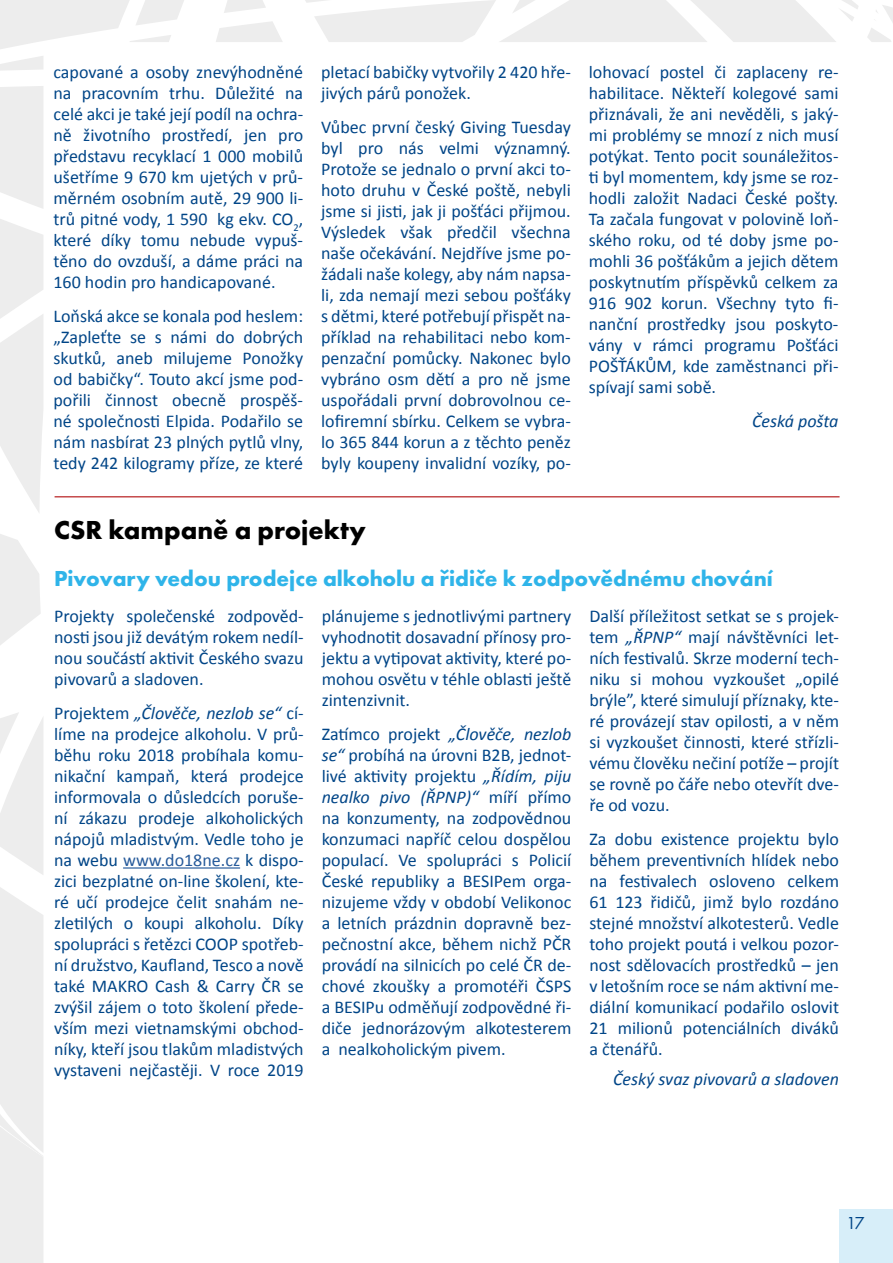
<style>
.page{position:relative;width:893px;height:1263px;background:#fff}
.page>*{position:absolute;margin:0;border:0;box-sizing:border-box;transform-origin:0 0}
.t1{font:700 27px "Futura PT";color:#000}
.t2{font:700 22.5px "Futura PT";color:#2fb4e9}
.t3{font:18px/21px "Calibri";color:#004587;text-align:justify}
.t4{font:italic 18px "Calibri";color:#004587}
.t5{font:18px "Futura PT";color:#004587}
.s1{font-style:italic}
.s2{color:#275b9b}
</style>
<div class="page">
<div style="left:839px;top:1209px;width:54px;height:54px;background:#d7eef9"></div>
<svg style="left:224px;top:0;width:42px;height:13px"></svg>
<svg style="left:0;top:534px;width:41px;height:111px"></svg>
<svg style="left:216px;top:21px;width:67px;height:21px"></svg>
<svg style="left:0;top:86px;width:43px;height:426px"></svg>
<svg style="left:305px;top:0;width:553px;height:42px"></svg>
<svg style="left:0;top:712px;width:43px;height:551px"></svg>
<svg style="left:867px;top:5px;width:26px;height:37px"></svg>
<svg style="left:0;top:0;width:184px;height:71px"></svg>
<hr style="left:55px;top:496px;width:784px;height:1px;background:#b20e10">
<hr style="left:123px;top:867px;width:117px;height:1px;background:#275b9b">
<p class="t3" style="left:54px;top:62px;width:251px">capované a osoby znevýhodněné na pracovním trhu. Důležité na celé akci je také její podíl na ochra&shy;ně životního prostředí, jen pro představu recyklací 1 000 mobilů ušetříme 9 670 km ujetých v prů&shy;měrném osobním autě, 29 900 li&shy;trů pitné vody, 1 590 kg ekv. CO<sub>2</sub>, které díky tomu nebude vypuš&shy;těno do ovzduší, a dáme práci na 160 hodin pro handicapované.</p>
<p class="t3" style="left:54px;top:305px;width:251px">Loňská akce se konala pod heslem: „Zapleťte se s námi do dobrých skutků, aneb milujeme Ponožky od babičky“. Touto akcí jsme pod&shy;pořili činnost obecně prospěš&shy;né společnosti Elpida. Podařilo se nám nasbírat 23 plných pytlů vlny, tedy 242 kilogramy příze, ze které</p>
<p class="t3" style="left:321px;top:62px;width:251px">pletací babičky vytvořily 2 420 hře&shy;jivých párů ponožek.</p>
<p class="t3" style="left:321px;top:116px;width:251px">Vůbec první český Giving Tuesday byl pro nás velmi významný.<br>Protože se jednalo o první akci to&shy;hoto druhu v České poště, nebyli jsme si jisti, jak ji pošťáci přijmou.<br>Výsledek však předčil všechna naše očekávání. Nejdříve jsme po&shy;žádali naše kolegy, aby nám napsa&shy;li, zda nemají mezi sebou pošťáky s dětmi, které potřebují přispět na&shy;příklad na rehabilitaci nebo kom&shy;penzační pomůcky. Nakonec bylo vybráno osm dětí a pro ně jsme uspořádali první dobrovolnou ce&shy;lofiremní sbírku. Celkem se vybra&shy;lo 365 844 korun a z těchto peněz byly koupeny invalidní vozíky, po-</p>
<p class="t3" style="left:589px;top:62px;width:251px">lohovací postel či zaplaceny re&shy;habilitace. Někteří kolegové sami přiznávali, že ani nevěděli, s jaký&shy;mi problémy se mnozí z nich musí potýkat. Tento pocit sounáležitos&shy;ti byl momentem, kdy jsme se roz&shy;hodli založit Nadaci České pošty.<br>Ta začala fungovat v polovině loň&shy;ského roku, od té doby jsme po&shy;mohli 36 pošťákům a jejich dětem poskytnutím příspěvků celkem za 916 902 korun. Všechny tyto fi&shy;nanční prostředky jsou poskyto&shy;vány v rámci programu Pošťáci POŠŤÁKŮM, kde zaměstnanci při&shy;spívají sami sobě.</p>
<p class="t4" style="left:752px;top:409px;width:88px">Česká pošta</p>
<h1 class="t1" style="left:54px;top:513px;width:313px">CSR kampaně a projekty</h1>
<p class="t2" style="left:54px;top:564px;width:720px">Pivovary vedou prodejce alkoholu a řidiče k zodpovědnému chování</p>
<p class="t3" style="left:54px;top:606px;width:251px">Projekty společenské zodpověd&shy;nosti jsou již devátým rokem nedíl&shy;nou součástí aktivit Českého svazu pivovarů a sladoven.</p>
<p class="t3" style="left:54px;top:702px;width:251px">Projektem <span class="s1">„Člověče, nezlob se“</span> cí&shy;líme na prodejce alkoholu. V prů&shy;běhu roku 2018 probíhala komu&shy;nikační kampaň, která prodejce informovala o důsledcích poruše&shy;ní zákazu prodeje alkoholických nápojů mladistvým. Vedle toho je na webu <span class="s2">www.do18ne.cz</span> k dispo&shy;zici bezplatné on-line školení, kte&shy;ré učí prodejce čelit snahám ne&shy;zletilých o koupi alkoholu. Díky spolupráci s řetězci COOP spotřeb&shy;ní družstvo, Kaufland, Tesco a nově také MAKRO Cash &amp; Carry ČR se zvýšil zájem o toto školení přede&shy;vším mezi vietnamskými obchod&shy;níky, kteří jsou tlakům mladistvých vystaveni nejčastěji. V roce 2019</p>
<p class="t3" style="left:322px;top:606px;width:251px">plánujeme s jednotlivými partnery vyhodnotit dosavadní přínosy pro&shy;jektu a vytipovat aktivity, které po&shy;mohou osvětu v téhle oblasti ještě zintenzivnit.</p>
<p class="t3" style="left:322px;top:724px;width:251px">Zatímco projekt <span class="s1">„Člověče, nezlob se“</span> probíhá na úrovni B2B, jednot&shy;livé aktivity projektu <span class="s1">„Řídím, piju nealko pivo (ŘPNP)“</span> míří přímo na konzumenty, na zodpovědnou konzumaci napříč celou dospělou populací. Ve spolupráci s Policií České republiky a BESIPem orga&shy;nizujeme vždy v období Velikonoc a letních prázdnin dopravně bez&shy;pečnostní akce, během nichž PČR provádí na silnicích po celé ČR de&shy;chové zkoušky a promotéři ČSPS a BESIPu odměňují zodpovědné ři&shy;diče jednorázovým alkotesterem a nealkoholickým pivem.</p>
<p class="t3" style="left:589px;top:606px;width:251px">Další příležitost setkat se s projek&shy;tem <span class="s1">„ŘPNP“</span> mají návštěvníci let&shy;ních festivalů. Skrze moderní tech&shy;niku si mohou vyzkoušet „opilé brýle”, které simulují příznaky, kte&shy;ré provázejí stav opilosti, a v něm si vyzkoušet činnosti, které střízli&shy;vému člověku nečiní potíže – projít se rovně po čáře nebo otevřít dve&shy;ře od vozu.</p>
<p class="t3" style="left:589px;top:829px;width:251px">Za dobu existence projektu bylo během preventivních hlídek nebo na festivalech osloveno celkem 61 123 řidičů, jimž bylo rozdáno stejné množství alkotesterů. Vedle toho projekt poutá i velkou pozor&shy;nost sdělovacích prostředků – jen v letošním roce se nám aktivní me&shy;diální komunikací podařilo oslovit 21 milionů potenciálních diváků a čtenářů.</p>
<p class="t4" style="left:613px;top:1066px;width:227px">Český svaz pivovarů a sladoven</p>
<p class="t5" style="left:846px;top:1212px;width:20px">17</p>
</div>
